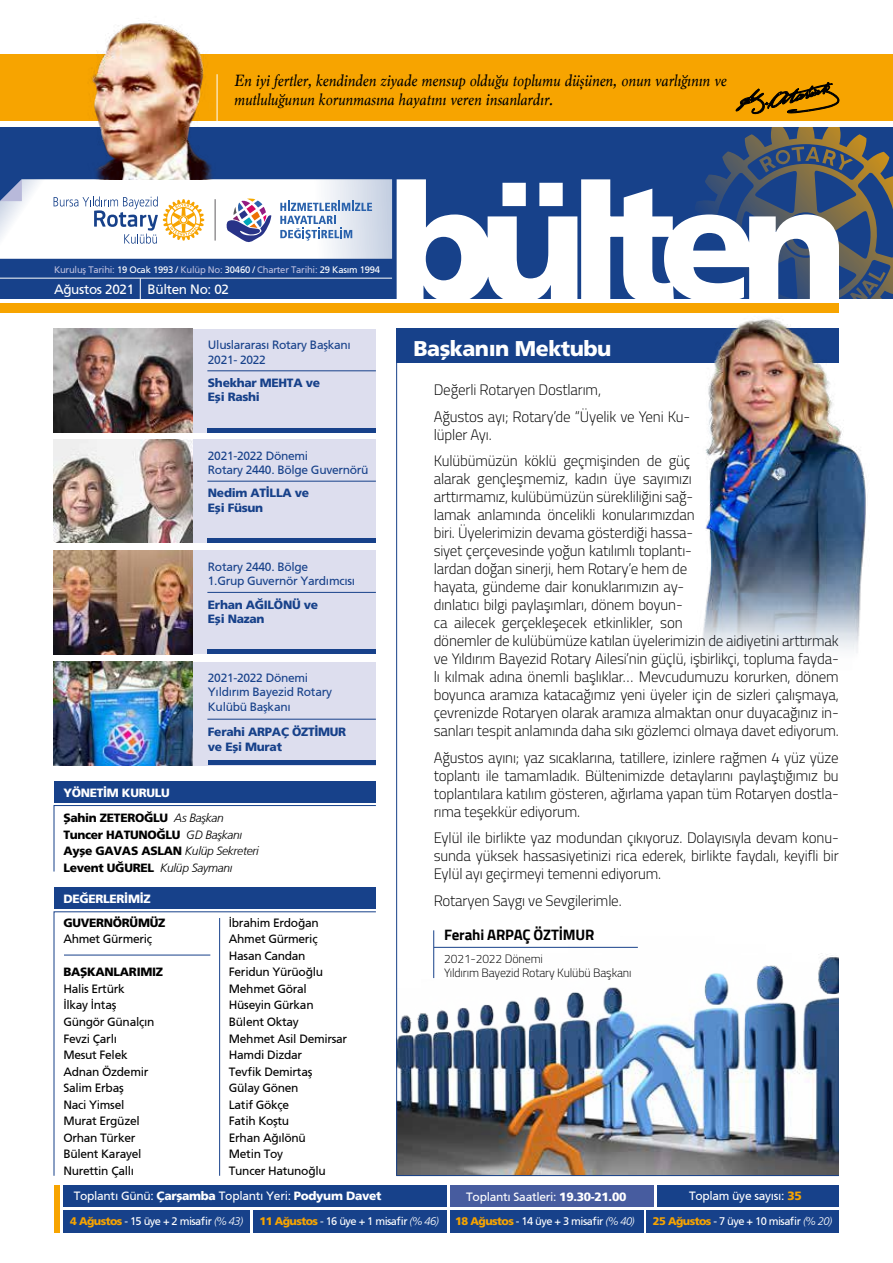
<style>
.page{position:relative;width:893px;height:1263px;background:#fff}
.page>*{position:absolute;margin:0;border:0;box-sizing:border-box;transform-origin:0 0}
.t1{font:900 21.3px "Frutiger";letter-spacing:-.025em;color:#fff}
.t2{font:italic 17.25px/18.9px "Marion";color:#000}
.t3{font:300 15px/18px "Cairo";letter-spacing:-.01em;color:#000}
.t4{font:700 15px "Cairo";letter-spacing:-.01em;color:#000}
.t5{font:13.5px "Frutiger";letter-spacing:-.025em;color:#fff}
.t6{font:12px/16.5px "Frutiger";letter-spacing:-.025em;color:#000}
.t7{font:12px/14.4px "Frutiger";letter-spacing:-.025em;color:#17418a}
.t8{font:900 12px/16.5px "Frutiger";letter-spacing:-.025em;color:#000}
.t9{font:900 12px/14.4px "Frutiger";letter-spacing:-.025em;color:#17418a}
.t10{font:12px "Frutiger";letter-spacing:-.025em;color:#fff}
.t11{font:300 12px/14.4px "Cairo";letter-spacing:-.01em;color:#000}
.t12{font:900 12px "Frutiger";letter-spacing:-.025em;color:#fff}
.t13{font:11.1px "Frutiger";letter-spacing:-.05em;color:#fff}
.t14{font:9.45px "Frutiger";letter-spacing:-.025em;color:#bcbedd}
.s1{color:#fff}
.s2{font-weight:300;font-style:italic}
.s3{font-weight:900}
.s4{font-weight:900;color:#f7a400}
</style>
<div class="page">
<img style="left:397px;top:877px;width:442px;height:298px">
<div style="left:54px;top:781px;width:322px;height:21px;background:#17418a"></div>
<div style="left:54px;top:887px;width:322px;height:22px;background:#17418a"></div>
<div style="left:178px;top:329px;width:198px;height:103px;background:#dddeee"></div>
<div style="left:178px;top:439px;width:198px;height:104px;background:#dddeee"></div>
<div style="left:178px;top:551px;width:198px;height:103px;background:#dddeee"></div>
<div style="left:178px;top:662px;width:198px;height:103px;background:#dddeee"></div>
<hr style="left:207px;top:428px;width:169px;height:4px;background:#17418a">
<div style="left:207px;top:538px;width:169px;height:5px;background:#17418a"></div>
<div style="left:207px;top:649px;width:169px;height:5px;background:#17418a"></div>
<hr style="left:208px;top:761px;width:168px;height:4px;background:#17418a">
<div style="left:0;top:127px;width:893px;height:172px;background:#17418a"></div>
<svg style="left:706px;top:127px;width:187px;height:155px"></svg>
<div style="left:0;top:303px;width:839px;height:9px;background:#f7a400"></div>
<div style="left:0;top:54px;width:893px;height:67px;background:#f7a400"></div>
<svg style="left:397px;top:179px;width:442px;height:120px;fill:#fff"></svg>
<svg style="left:0;top:179px;width:392px;height:120px"></svg>
<hr style="left:217px;top:74px;width:1px;height:51px;background:#fff">
<hr style="left:0;top:278px;width:392px;height:1px;background:#fff">
<img style="left:91px;top:20px;width:121px;height:159px">
<svg style="left:736px;top:83px;width:103px;height:31px"></svg>
<hr style="left:396px;top:329px;width:1px;height:846px;background:#17418a">
<div style="left:397px;top:329px;width:442px;height:34px;background:#17418a"></div>
<img style="left:619px;top:282px;width:274px;height:371px">
<img style="left:54px;top:329px;width:138px;height:103px">
<img style="left:54px;top:439px;width:138px;height:104px">
<img style="left:54px;top:551px;width:138px;height:103px">
<img style="left:54px;top:662px;width:138px;height:103px">
<hr style="left:207px;top:371px;width:169px;height:1px;background:#17418a">
<hr style="left:207px;top:481px;width:169px;height:1px;background:#17418a">
<hr style="left:207px;top:592px;width:169px;height:1px;background:#17418a">
<hr style="left:207px;top:719px;width:169px;height:1px;background:#17418a">
<svg style="left:54px;top:805px;width:322px;height:67px"></svg>
<svg style="left:54px;top:911px;width:322px;height:265px"></svg>
<hr style="left:64px;top:955px;width:146px;height:1px;background:#17418a">
<hr style="left:396px;top:1175px;width:443px;height:1px;background:#17418a">
<hr style="left:219px;top:918px;width:1px;height:258px;background:#17418a">
<div style="left:63px;top:1185px;width:383px;height:22px;background:#17418a"></div>
<div style="left:450px;top:1185px;width:204px;height:22px;background:#475c9f"></div>
<div style="left:657px;top:1185px;width:182px;height:22px;background:#17418a"></div>
<div style="left:63px;top:1210px;width:187px;height:23px;background:#17418a"></div>
<div style="left:253px;top:1210px;width:193px;height:23px;background:#17418a"></div>
<div style="left:450px;top:1210px;width:193px;height:23px;background:#17418a"></div>
<div style="left:646px;top:1210px;width:193px;height:23px;background:#17418a"></div>
<div style="left:54px;top:1185px;width:6px;height:48px;background:#f7a400"></div>
<hr style="left:434px;top:947px;width:204px;height:1px;background:#17418a">
<hr style="left:433px;top:930px;width:1px;height:48px;background:#17418a">
<p class="t2" style="left:234px;top:71px;width:494px">En iyi fertler, kendinden ziyade mensup olduğu toplumu düşünen, onun varlığının ve mutluluğunun korunmasına hayatını veren insanlardır.</p>
<p class="t14" style="left:54px;top:264px;width:328px">Kuruluş Tarihi: <span class="s1">19 Ocak 1993 /</span> Kulüp No: <span class="s1">30460 /</span> Charter Tarihi: <span class="s1">29 Kasım 1994</span></p>
<p class="t5" style="left:54px;top:281px;width:177px">Ağustos 2021 Bülten No: 02</p>
<p class="t7" style="left:208px;top:338px;width:144px">Uluslararası Rotary Başkanı<br>2021- 2022</p>
<p class="t9" style="left:208px;top:375px;width:114px">Shekhar MEHTA ve<br>Eşi Rashi</p>
<p class="t7" style="left:208px;top:448px;width:162px">2021-2022 Dönemi<br>Rotary 2440. Bölge Guvernörü</p>
<p class="t9" style="left:208px;top:486px;width:103px">Nedim ATİLLA ve<br>Eşi Füsun</p>
<p class="t7" style="left:208px;top:559px;width:149px">Rotary 2440. Bölge<br>1.Grup Guvernör Yardımcısı</p>
<p class="t9" style="left:208px;top:597px;width:112px">Erhan AĞILÖNÜ ve<br>Eşi Nazan</p>
<p class="t7" style="left:208px;top:670px;width:126px">2021-2022 Dönemi<br>Yıldırım Bayezid Rotary<br>Kulübü Başkanı</p>
<p class="t12" style="left:63px;top:785px;width:108px">YÖNETİM KURULU</p>
<p class="t9" style="left:208px;top:725px;width:140px">Ferahi ARPAÇ ÖZTİMUR ve Eşi Murat</p>
<p class="t8" style="left:63px;top:809px;width:197px">Şahin ZETEROĞLU <span class="s2">As Başkan<br></span>Tuncer HATUNOĞLU <span class="s2">GD Başkanı<br></span>Ayşe GAVAS ASLAN <span class="s2">Kulüp Sekreteri<br></span>Levent UĞUREL <span class="s2">Kulüp Saymanı</span></p>
<p class="t12" style="left:63px;top:892px;width:89px">DEĞERLERİMİZ</p>
<p class="t8" style="left:63px;top:914px;width:104px">GUVERNÖRÜMÜZ</p>
<p class="t6" style="left:63px;top:931px;width:90px">Ahmet Gürmeriç</p>
<p class="t8" style="left:63px;top:964px;width:101px">BAŞKANLARIMIZ</p>
<p class="t6" style="left:63px;top:980px;width:93px">Halis Ertürk<br>İlkay İntaş<br>Güngör Günalçın<br>Fevzi Çarlı<br>Mesut Felek<br>Adnan Özdemir<br>Salim Erbaş<br>Naci Yimsel<br>Murat Ergüzel<br>Orhan Türker<br>Bülent Karayel<br>Nurettin Çallı</p>
<p class="t6" style="left:229px;top:914px;width:120px">İbrahim Erdoğan<br>Ahmet Gürmeriç<br>Hasan Candan<br>Feridun Yürüoğlu<br>Mehmet Göral<br>Hüseyin Gürkan<br>Bülent Oktay<br>Mehmet Asil Demirsar<br>Hamdi Dizdar<br>Tevfik Demirtaş<br>Gülay Gönen<br>Latif Gökçe<br>Fatih Koştu<br>Erhan Ağılönü<br>Metin Toy<br>Tuncer Hatunoğlu</p>
<h1 class="t1" style="left:414px;top:336px;width:199px">Başkanın Mektubu</h1>
<p class="t3" style="left:434px;top:377px;width:258px;line-height:26.5px">Değerli Rotaryen Dostlarım,<br>Ağustos ayı; Rotary’de “Üyelik ve Yeni Ku-</p>
<p class="t3" style="left:434px;top:421px;width:258px;line-height:26.5px">lüpler Ayı.<br>Kulübümüzün köklü geçmişinden de güç</p>
<p class="t3" style="left:434px;top:470px;width:407px">alarak gençleşmemiz, kadın üye sayımızı<br>arttırmamız, kulübümüzün sürekliliğini sağ-<br>lamak anlamında öncelikli konularımızdan<br>biri. Üyelerimizin devama gösterdiği hassa-<br>siyet çerçevesinde yoğun katılımlı toplantı-<br>lardan doğan sinerji, hem Rotary’e hem de<br>hayata, gündeme dair konuklarımızın ay-<br>dınlatıcı bilgi paylaşımları, dönem boyun-<br>ca ailecek gerçekleşecek etkinlikler, son<br>dönemler de kulübümüze katılan üyelerimizin de aidiyetini arttırmak ve Yıldırım Bayezid Rotary Ailesi’nin güçlü, işbirlikçi, topluma fayda&shy;lı kılmak adına önemli başlıklar… Mevcudumuzu korurken, dönem boyunca aramıza katacağımız yeni üyeler için de sizleri çalışmaya, çevrenizde Rotaryen olarak aramıza almaktan onur duyacağınız in&shy;sanları tespit anlamında daha sıkı gözlemci olmaya davet ediyorum.</p>
<p class="t3" style="left:434px;top:748px;width:407px;text-align:justify">Ağustos ayını; yaz sıcaklarına, tatillere, izinlere rağmen 4 yüz yüze toplantı ile tamamladık. Bültenimizde detaylarını paylaştığımız bu toplantılara katılım gösteren, ağırlama yapan tüm Rotaryen dostla&shy;rıma teşekkür ediyorum.</p>
<p class="t3" style="left:434px;top:829px;width:407px;text-align:justify">Eylül ile birlikte yaz modundan çıkıyoruz. Dolayısıyla devam konu&shy;sunda yüksek hassasiyetinizi rica ederek, birlikte faydalı, keyifli bir Eylül ayı geçirmeyi temenni ediyorum.</p>
<p class="t3" style="left:434px;top:891px;width:189px">Rotaryen Saygı ve Sevgilerimle.</p>
<p class="t4" style="left:444px;top:926px;width:152px">Ferahi ARPAÇ ÖZTİMUR</p>
<p class="t11" style="left:444px;top:951px;width:189px">2021-2022 Dönemi<br>Yıldırım Bayezid Rotary Kulübü Başkanı</p>
<p class="t10" style="left:74px;top:1189px;width:309px">Toplantı Günü: <span class="s3">Çarşamba</span> Toplantı Yeri: <span class="s3">Podyum Davet</span></p>
<p class="t10" style="left:466px;top:1190px;width:162px">Toplantı Saatleri: <span class="s3">19.30-21.00</span></p>
<p class="t10" style="left:689px;top:1189px;width:114px">Toplam üye sayısı: <span class="s4">35</span></p>
<p class="t13" style="left:70px;top:1214px;width:175px"><span class="s4">4 Ağustos</span> - 15 üye + 2 misafir <span class="s2">(% 43)</span></p>
<p class="t13" style="left:259px;top:1214px;width:181px"><span class="s4">11 Ağustos</span> - 16 üye + 1 misafir <span class="s2">(% 46)</span></p>
<p class="t13" style="left:455px;top:1214px;width:181px"><span class="s4">18 Ağustos</span> - 14 üye + 3 misafir <span class="s2">(% 40)</span></p>
<p class="t13" style="left:653px;top:1214px;width:181px"><span class="s4">25 Ağustos</span> - 7 üye + 10 misafir <span class="s2">(% 20)</span></p>
</div>
